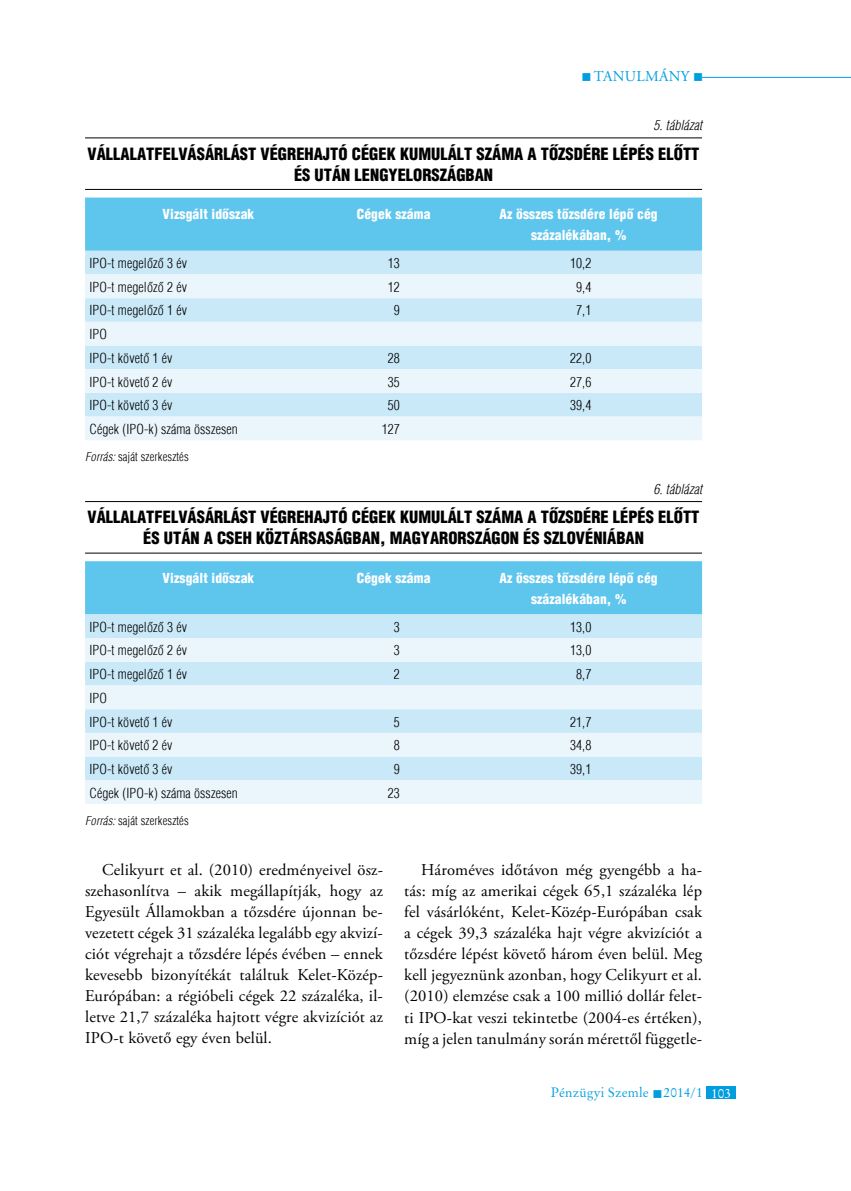
<style>
.page{position:relative;width:851px;height:1191px;background:#fff}
.page>*{position:absolute;margin:0;border:0;box-sizing:border-box;transform-origin:0 0}
.t1{font:16.5px/21px "Adobe Garamond Pro";letter-spacing:.01em;color:#000;text-align:justify}
.t2{font:900 condensed 16.5px/21px "H Helvetica";color:#000;text-align:center}
.t3{font:15px "Adobe Garamond Pro";letter-spacing:.155em;color:#009ee0}
.t4{font:300 condensed 13.5px/23.7px "H Helvetica";letter-spacing:.01em;color:#000}
.t5{font:900 condensed 13.5px/21px "H Helvetica";letter-spacing:.01em;color:#fff;text-align:center}
.t6{font:13.5px "Original Garamond HU Normal";letter-spacing:.01em;color:#009ee0}
.t7{font:italic 300 condensed 13.5px "H Helvetica";letter-spacing:.01em;color:#000}
.t8{font:300 condensed 12px "H Helvetica";letter-spacing:.01em;color:#000}
.s1{font-style:italic}
.s2{color:#fff}
</style>
<div class="page">
<hr style="left:702px;top:77px;width:148px;height:1px;background:#009ee0">
<div style="left:706px;top:1086px;width:30px;height:13px;background:#009ee0"></div>
<hr style="left:85px;top:137px;width:617px;height:1px;background:#000">
<hr style="left:85px;top:189px;width:617px;height:1px;background:#000">
<div style="left:85px;top:197px;width:617px;height:54px;background:#5ec5ed"></div>
<div style="left:85px;top:251px;width:617px;height:23px;background:#c9e9f8"></div>
<svg style="left:85px;top:274px;width:617px;height:166px;background:#dcf0fa"></svg>
<hr style="left:85px;top:501px;width:617px;height:1px;background:#000">
<hr style="left:85px;top:553px;width:617px;height:1px;background:#000">
<div style="left:85px;top:561px;width:617px;height:53px;background:#5ec5ed"></div>
<div style="left:85px;top:614px;width:617px;height:24px;background:#c9e9f8"></div>
<svg style="left:85px;top:638px;width:617px;height:166px;background:#dcf0fa"></svg>
<p class="t3" style="left:581px;top:67px;width:123px">■tanulmány ■</p>
<p class="t7" style="left:653px;top:117px;width:50px">5. táblázat</p>
<p class="t2" style="left:88px;top:143px;width:613px">VÁLLALATFELVÁSÁRLÁST VÉGREHAJTÓ CÉGEK KUMULÁLT SZÁMA A TŐZSDÉRE LÉPÉS ELŐTT<br>ÉS UTÁN LENGYELORSZÁGBAN</p>
<p class="t5" style="left:163px;top:203px;width:93px">VIZSGÁLT IDŐSZAK</p>
<p class="t5" style="left:356px;top:203px;width:75px">CÉGEK SZÁMA</p>
<p class="t5" style="left:499px;top:203px;width:159px">AZ ÖSSZES TŐZSDÉRE LÉPŐ CÉG<br>SZÁZALÉKÁBAN, %</p>
<p class="t4" style="left:89px;top:251px;width:99px">IPO-t megelőző 3 év</p>
<p class="t4" style="left:388px;top:251px;width:14px">13</p>
<p class="t4" style="left:570px;top:251px;width:23px">10,2</p>
<p class="t4" style="left:89px;top:275px;width:99px">IPO-t megelőző 2 év</p>
<p class="t4" style="left:388px;top:275px;width:14px">12</p>
<p class="t4" style="left:576px;top:275px;width:17px">9,4</p>
<p class="t4" style="left:89px;top:299px;width:99px">IPO-t megelőző 1 év</p>
<p class="t4" style="left:394px;top:299px;width:7px">9</p>
<p class="t4" style="left:576px;top:299px;width:17px">7,1</p>
<p class="t4" style="left:89px;top:322px;width:85px">IPO<br>IPO-t követő 1 év</p>
<p class="t4" style="left:388px;top:346px;width:14px">28</p>
<p class="t4" style="left:570px;top:346px;width:23px">22,0</p>
<p class="t4" style="left:89px;top:370px;width:85px">IPO-t követő 2 év</p>
<p class="t4" style="left:388px;top:370px;width:14px">35</p>
<p class="t4" style="left:570px;top:370px;width:23px">27,6</p>
<p class="t4" style="left:89px;top:393px;width:85px">IPO-t követő 3 év</p>
<p class="t4" style="left:388px;top:393px;width:14px">50</p>
<p class="t4" style="left:570px;top:393px;width:23px">39,4</p>
<p class="t4" style="left:89px;top:417px;width:150px">Cégek (IPO-k) száma összesen</p>
<p class="t4" style="left:381px;top:417px;width:20px">127</p>
<p class="t8" style="left:85px;top:450px;width:105px"><span class="s1">Forrás:</span> saját szerkesztés</p>
<p class="t7" style="left:653px;top:481px;width:50px">6. táblázat</p>
<p class="t2" style="left:88px;top:506px;width:613px">VÁLLALATFELVÁSÁRLÁST VÉGREHAJTÓ CÉGEK KUMULÁLT SZÁMA A TŐZSDÉRE LÉPÉS ELŐTT<br>ÉS UTÁN A CSEH KÖZTÁRSASÁGBAN, MAGYARORSZÁGON ÉS SZLOVÉNIÁBAN</p>
<p class="t5" style="left:163px;top:567px;width:93px">VIZSGÁLT IDŐSZAK</p>
<p class="t5" style="left:356px;top:567px;width:75px">CÉGEK SZÁMA</p>
<p class="t5" style="left:499px;top:567px;width:159px">AZ ÖSSZES TŐZSDÉRE LÉPŐ CÉG<br>SZÁZALÉKÁBAN, %</p>
<p class="t4" style="left:89px;top:615px;width:99px">IPO-t megelőző 3 év</p>
<p class="t4" style="left:394px;top:615px;width:7px">3</p>
<p class="t4" style="left:570px;top:615px;width:23px">13,0</p>
<p class="t4" style="left:89px;top:638px;width:99px">IPO-t megelőző 2 év</p>
<p class="t4" style="left:394px;top:638px;width:7px">3</p>
<p class="t4" style="left:570px;top:638px;width:23px">13,0</p>
<p class="t4" style="left:89px;top:662px;width:99px">IPO-t megelőző 1 év</p>
<p class="t4" style="left:394px;top:662px;width:7px">2</p>
<p class="t4" style="left:576px;top:662px;width:17px">8,7</p>
<p class="t4" style="left:89px;top:686px;width:85px">IPO<br>IPO-t követő 1 év</p>
<p class="t4" style="left:394px;top:709px;width:7px">5</p>
<p class="t4" style="left:570px;top:709px;width:23px">21,7</p>
<p class="t4" style="left:89px;top:733px;width:85px">IPO-t követő 2 év</p>
<p class="t4" style="left:394px;top:733px;width:7px">8</p>
<p class="t4" style="left:570px;top:733px;width:23px">34,8</p>
<p class="t4" style="left:89px;top:757px;width:85px">IPO-t követő 3 év</p>
<p class="t4" style="left:394px;top:757px;width:7px">9</p>
<p class="t4" style="left:570px;top:757px;width:23px">39,1</p>
<p class="t4" style="left:89px;top:780px;width:150px">Cégek (IPO-k) száma összesen</p>
<p class="t4" style="left:388px;top:780px;width:14px">23</p>
<p class="t8" style="left:85px;top:813px;width:105px"><span class="s1">Forrás:</span> saját szerkesztés</p>
<p class="t1" style="left:85px;top:860px;width:299px;text-indent:17px">Celikyurt et al. (2010) eredményeivel ös - szehasonlítva – akik megállapítják, hogy az Egyesült Államokban a tőzsdére újonnan be&shy;vezetett cégek 31 százaléka legalább egy akvizí&shy;ciót végrehajt a tőzsdére lépés évében – ennek kevesebb bizonyítékát találtuk Kelet-Közép-Európában: a régióbeli cégek 22 százaléka, il&shy;letve 21,7 százaléka hajtott végre akvizíciót az IPO-t követő egy éven belül.</p>
<p class="t1" style="left:404px;top:860px;width:300px;text-indent:17px">Hároméves időtávon még gyengébb a ha&shy;tás: míg az amerikai cégek 65,1 százaléka lép fel vásárlóként, Kelet-Közép-Európában csak a cégek 39,3 százaléka hajt végre akvizíciót a tőzsdére lépést követő három éven belül. Meg kell jegyeznünk azonban, hogy Celikyurt et al. (2010) elemzése csak a 100 millió dollár felet&shy;ti IPO-kat veszi tekintetbe (2004-es értéken), míg a jelen tanulmány során mérettől függetle-</p>
<p class="t6" style="left:550px;top:1084px;width:182px">Pénzügyi Szemle ■ 2014/1 <span class="s2">103</span></p>
</div>
